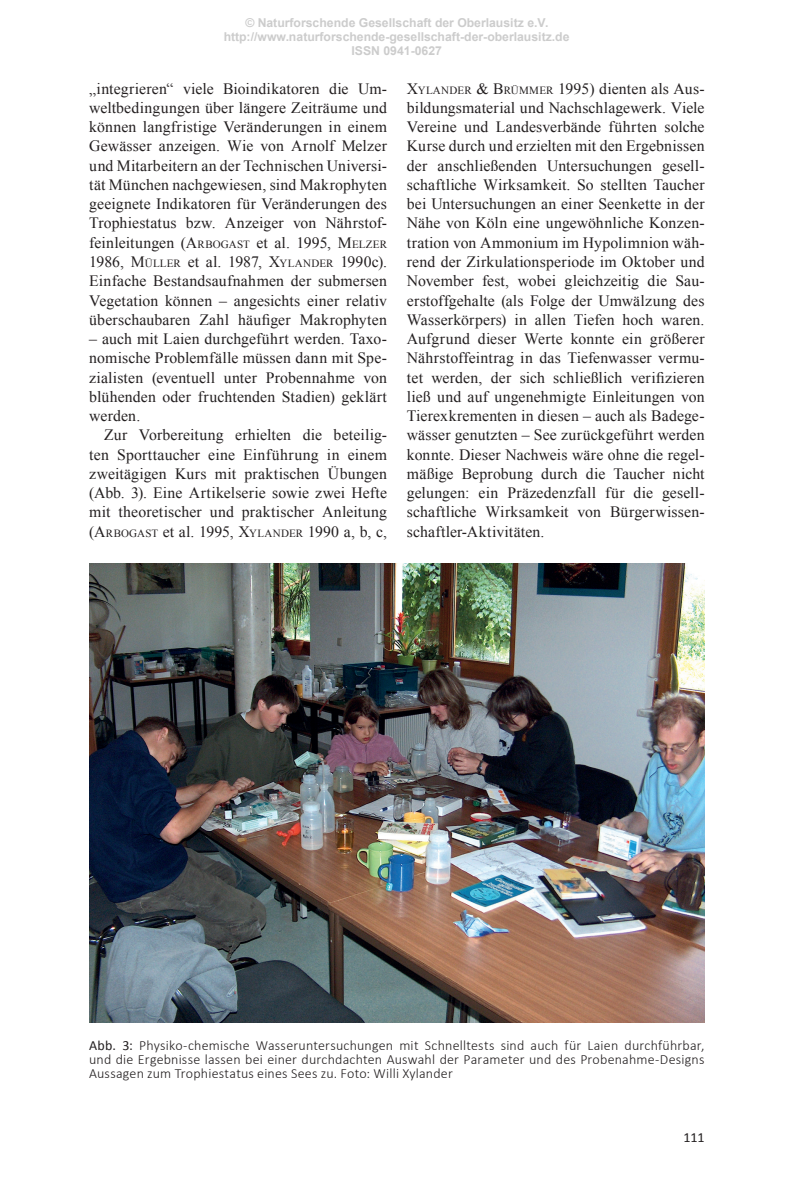
<style>
.page{position:relative;width:794px;height:1191px;background:#fff}
.page>*{position:absolute;margin:0;border:0;box-sizing:border-box;transform-origin:0 0}
.Grundtext{font:15.75px/19.2px "Times New Roman";letter-spacing:.01em;color:#231f20;text-align:justify}
.Legenden{font:300 14px/14px "Calibri";letter-spacing:.015em;color:#231f20;text-align:justify}
.t1{font:14px "Calibri";color:#231f20}
.t2{font:700 12.25px/14px "Arial";color:#ccc;text-align:center}
.s1{font-style:inherit}
.s2{font-size:11.03px}
.s3{font-weight:400}
</style>
<div class="page">
<img style="left:89px;top:563px;width:615px;height:459px">
<p class="t2" style="left:224px;top:15px;width:347px">© Naturforschende Gesellschaft der Oberlausitz e.V. http://www.naturforschende-gesellschaft-der-oberlausitz.de<br>ISSN 0941-0627</p>
<p class="Grundtext" style="left:89px;top:79px;width:299px">„integrieren“ viele Bioindikatoren die Um&shy;weltbedingungen über längere Zeiträume und können langfristige Veränderungen in einem Gewässer anzeigen. Wie von Arnolf Melzer und Mitarbeitern an der Technischen Universi&shy;tät München nachgewiesen, sind Makrophyten geeignete Indikatoren für Veränderungen des Trophiestatus bzw. Anzeiger von Nährstof&shy;feinleitungen (<span class="s1">A</span><span class="s2">RBOGAST</span> et al. 1995, <span class="s1">M</span><span class="s2">ELZER </span>1986, <span class="s1">M</span><span class="s2">ÜLLER</span> et al. 1987, <span class="s1">X</span><span class="s2">YLANDER</span> 1990c).<br>Einfache Bestandsaufnahmen der submersen Vegetation können – angesichts einer relativ überschaubaren Zahl häufiger Makrophyten</p>
<p class="Grundtext" style="left:89px;top:329px;width:299px">– auch mit Laien durchgeführt werden. Taxo&shy;nomische Problemfälle müssen dann mit Spe&shy;zialisten (eventuell unter Probennahme von blühenden oder fruchtenden Stadien) geklärt werden.</p>
<p class="Grundtext" style="left:89px;top:425px;width:299px;text-indent:15px">Zur Vorbereitung erhielten die beteilig&shy;ten Sporttaucher eine Einführung in einem zweitägigen Kurs mit praktischen Übungen (Abb. 3). Eine Artikelserie sowie zwei Hefte mit theoretischer und praktischer Anleitung (<span class="s1">A</span><span class="s2">RBOGAST</span> et al. 1995, <span class="s1">X</span><span class="s2">YLANDER</span> 1990 a, b, c,</p>
<p class="Grundtext" style="left:407px;top:79px;width:299px"><span class="s1">X</span><span class="s2">YLANDER</span> &amp; <span class="s1">B</span><span class="s2">RÜMMER</span> 1995) dienten als Aus&shy;bildungsmaterial und Nachschlagewerk. Viele Vereine und Landesverbände führten solche Kurse durch und erzielten mit den Ergebnissen der anschließenden Untersuchungen gesell&shy;schaftliche Wirksamkeit. So stellten Taucher bei Untersuchungen an einer Seenkette in der Nähe von Köln eine ungewöhnliche Konzen&shy;tration von Ammonium im Hypolimnion wäh&shy;rend der Zirkulationsperiode im Oktober und November fest, wobei gleichzeitig die Sau&shy;erstoffgehalte (als Folge der Umwälzung des Wasserkörpers) in allen Tiefen hoch waren.<br>Aufgrund dieser Werte konnte ein größerer Nährstoffeintrag in das Tiefenwasser vermu&shy;tet werden, der sich schließlich verifizieren ließ und auf ungenehmigte Einleitungen von Tierexkrementen in diesen – auch als Badege&shy;wässer genutzten – See zurückgeführt werden konnte. Dieser Nachweis wäre ohne die regel&shy;mäßige Beprobung durch die Taucher nicht gelungen: ein Präzedenzfall für die gesell&shy;schaftliche Wirksamkeit von Bürgerwissen&shy;schaftler-Aktivitäten.</p>
<p class="Legenden" style="left:89px;top:1037px;width:617px"><span class="s3">Abb. 3:</span> Physiko-chemische Wasseruntersuchungen mit Schnelltests sind auch für Laien durchführbar, und die Ergebnisse lassen bei einer durchdachten Auswahl der Parameter und des Probenahme-Designs Aussagen zum Trophiestatus eines Sees zu. Foto: Willi Xylander</p>
<p class="t1" style="left:683px;top:1128px;width:23px">111</p>
</div>
